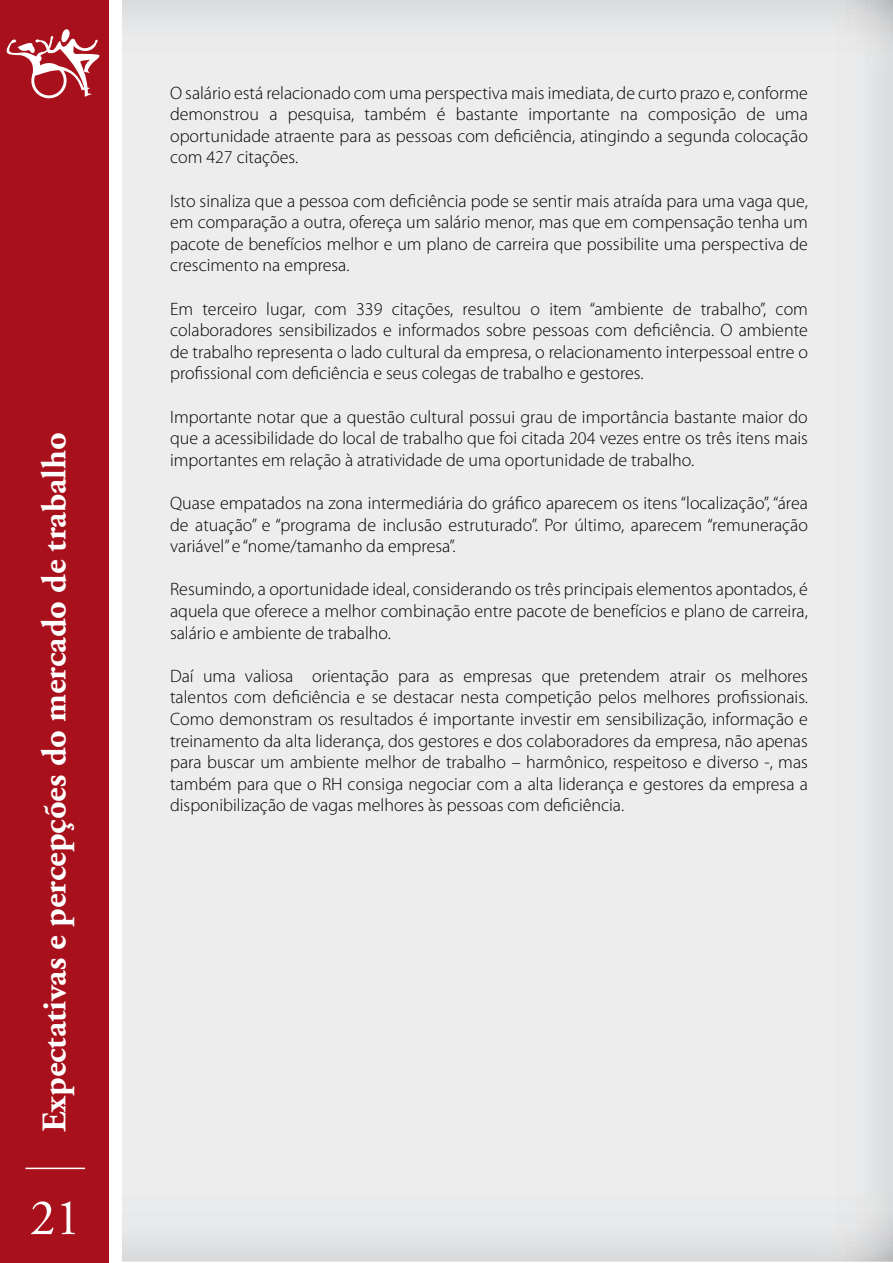
<style>
.page{position:relative;width:893px;height:1263px;background:#fff}
.page>*{position:absolute;margin:0;border:0;box-sizing:border-box;transform-origin:0 0}
.t1{font:51px "Adobe Garamond Pro";color:#fff}
.t2{font:700 34.5px "Adobe Garamond Pro";color:#fff}
.t3{font:300 18px/21.6px "Myriad Pro";color:#000;text-align:justify}
</style>
<div class="page">
<div style="left:122px;top:0;width:771px;height:1262px;background:#ededee"></div>
<div style="left:0;top:0;width:110px;height:1263px;background:#a8111c"></div>
<svg style="left:6px;top:29px;width:94px;height:69px"></svg>
<hr style="left:26px;top:1167px;width:59px;height:2px;background:#fff">
<h2 class="t2" style="left:35px;top:1132px;width:701px;rotate:-90deg">Expectativas e percepções do mercado de trabalho</h2>
<h1 class="t1" style="left:30px;top:1187px;width:53px">21</h1>
<p class="t3" style="left:170px;top:82px;width:639px">O salário está relacionado com uma perspectiva mais imediata, de curto prazo e, conforme demonstrou a pesquisa, também é bastante importante na composição de uma oportunidade atraente para as pessoas com deficiência, atingindo a segunda colocação com 427 citações.</p>
<p class="t3" style="left:170px;top:190px;width:639px">Isto sinaliza que a pessoa com deficiência pode se sentir mais atraída para uma vaga que, em comparação a outra, ofereça um salário menor, mas que em compensação tenha um pacote de benefícios melhor e um plano de carreira que possibilite uma perspectiva de crescimento na empresa.</p>
<p class="t3" style="left:170px;top:298px;width:639px">Em terceiro lugar, com 339 citações, resultou o item “ambiente de trabalho”, com colaboradores sensibilizados e informados sobre pessoas com deficiência. O ambiente de trabalho representa o lado cultural da empresa, o relacionamento interpessoal entre o profissional com deficiência e seus colegas de trabalho e gestores.</p>
<p class="t3" style="left:170px;top:406px;width:639px">Importante notar que a questão cultural possui grau de importância bastante maior do que a acessibilidade do local de trabalho que foi citada 204 vezes entre os três itens mais importantes em relação à atratividade de uma oportunidade de trabalho.</p>
<p class="t3" style="left:170px;top:492px;width:639px">Quase empatados na zona intermediária do gráfico aparecem os itens “localização”, “área de atuação” e “programa de inclusão estruturado”. Por último, aparecem “remuneração variável” e “nome/tamanho da empresa”.</p>
<p class="t3" style="left:170px;top:579px;width:639px">Resumindo, a oportunidade ideal, considerando os três principais elementos apontados, é aquela que oferece a melhor combinação entre pacote de benefícios e plano de carreira, salário e ambiente de trabalho.</p>
<p class="t3" style="left:170px;top:665px;width:639px">Daí uma valiosa orientação para as empresas que pretendem atrair os melhores talentos com deficiência e se destacar nesta competição pelos melhores profissionais.<br>Como demonstram os resultados é importante investir em sensibilização, informação e treinamento da alta liderança, dos gestores e dos colaboradores da empresa, não apenas para buscar um ambiente melhor de trabalho – harmônico, respeitoso e diverso -, mas também para que o RH consiga negociar com a alta liderança e gestores da empresa a disponibilização de vagas melhores às pessoas com deficiência.</p>
</div>
